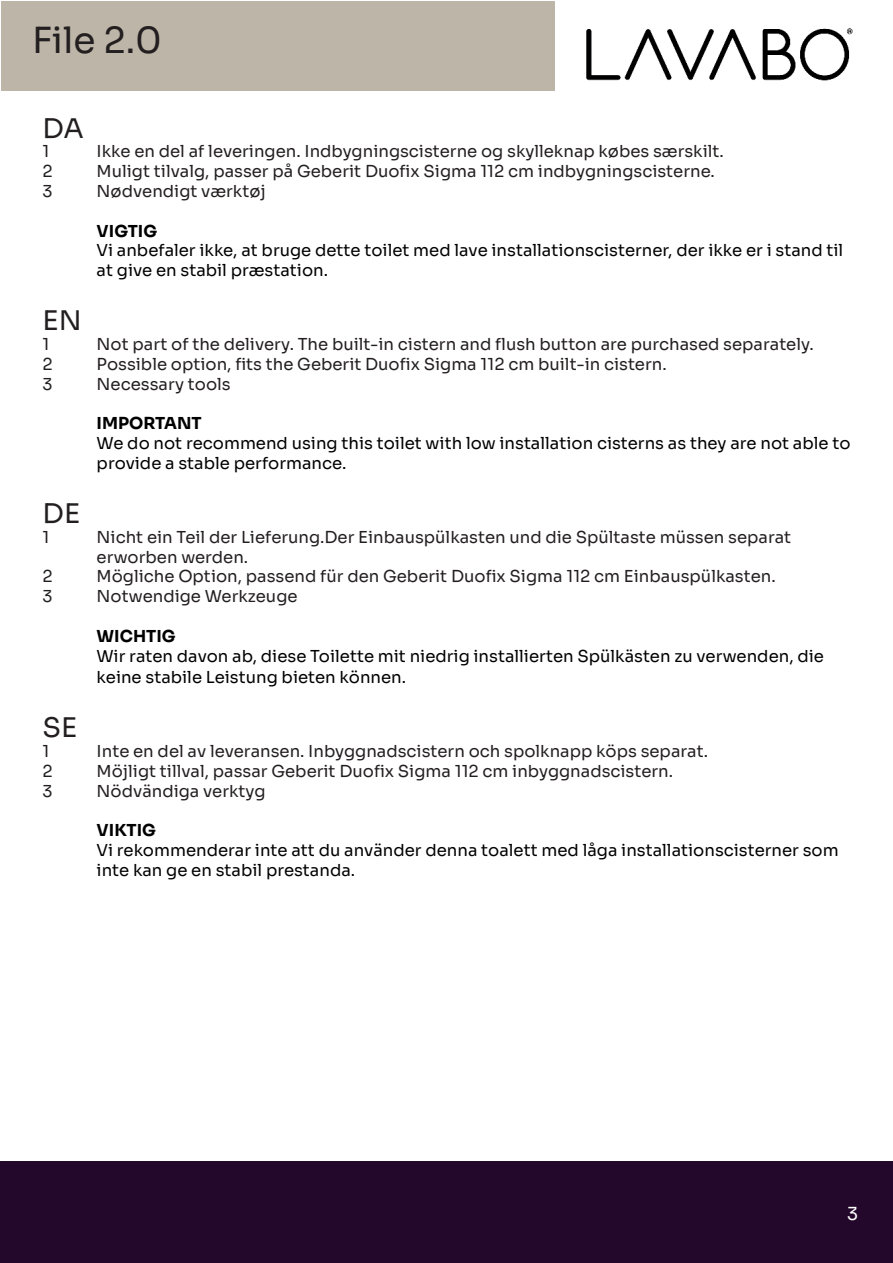
<style>
.page{position:relative;width:893px;height:1263px;background:#fff}
.page>*{position:absolute;margin:0;border:0;box-sizing:border-box;transform-origin:0 0}
.t1{font:36px "Sora";color:#231f20}
.t2{font:27px "Sora";color:#231f20}
.t3{font:18px "Sora";color:#fff}
.t4{font:16.5px/19.8px "Sora";color:#231f20}
.t5{font:16.5px/19.8px "Sora";color:#000001}
.t6{font:700 16.5px "Sora";color:#000001}
</style>
<div class="page">
<div style="left:2px;top:2px;width:553px;height:89px;background:#bdb5a7"></div>
<img style="left:586px;top:28px;width:267px;height:53px">
<div style="left:0;top:1162px;width:893px;height:101px;background:#24082b"></div>
<h1 class="t1" style="left:32px;top:23px;width:131px">File 2.0</h1>
<h2 class="t2" style="left:43px;top:115px;width:43px">DA</h2>
<p class="t4" style="left:43px;top:143px;width:8px">1</p>
<p class="t4" style="left:97px;top:143px;width:629px">Ikke en del af leveringen. Indbygningscisterne og skylleknap k¯bes sÊrskilt.</p>
<p class="t4" style="left:43px;top:160px;width:12px">2</p>
<p class="t4" style="left:97px;top:160px;width:620px">Muligt tilvalg, passer på Geberit Duofix Sigma 112 cm indbygningscisterne.</p>
<p class="t4" style="left:43px;top:182px;width:12px">3</p>
<p class="t4" style="left:97px;top:182px;width:171px">N¯dvendigt vÊrkt¯j</p>
<p class="t6" style="left:97px;top:224px;width:62px">VIGTIG</p>
<p class="t5" style="left:97px;top:242px;width:748px">Vi anbefaler ikke, at bruge dette toilet med lave installationscisterner, der ikke er i stand til at give en stabil prÊstation.</p>
<h2 class="t2" style="left:43px;top:308px;width:41px">EN</h2>
<p class="t4" style="left:43px;top:333px;width:8px">1</p>
<p class="t4" style="left:97px;top:333px;width:719px">Not part of the delivery. The built-in cistern and flush button are purchased separately.</p>
<p class="t4" style="left:43px;top:353px;width:12px">2</p>
<p class="t4" style="left:97px;top:353px;width:572px">Possible option, fits the Geberit Duofix Sigma 112 cm built-in cistern.</p>
<p class="t4" style="left:43px;top:375px;width:12px">3</p>
<p class="t4" style="left:97px;top:375px;width:136px">Necessary tools</p>
<p class="t6" style="left:97px;top:417px;width:107px">IMPORTANT</p>
<p class="t5" style="left:97px;top:434px;width:755px">We do not recommend using this toilet with low installation cisterns as they are not able to provide a stable performance.</p>
<h2 class="t2" style="left:43px;top:501px;width:39px">DE</h2>
<p class="t4" style="left:43px;top:528px;width:8px">1</p>
<p class="t4" style="left:97px;top:528px;width:696px">Nicht ein Teil der Lieferung.Der Einbausp¸lkasten und die Sp¸ltaste m¸ssen separat erworben werden.</p>
<p class="t4" style="left:43px;top:565px;width:12px">2</p>
<p class="t4" style="left:97px;top:565px;width:681px">Mögliche Option, passend für den Geberit Duofix Sigma 112 cm Einbauspülkasten.</p>
<p class="t4" style="left:43px;top:587px;width:12px">3</p>
<p class="t4" style="left:97px;top:587px;width:202px">Notwendige Werkzeuge</p>
<p class="t6" style="left:97px;top:629px;width:80px">WICHTIG</p>
<p class="t5" style="left:97px;top:646px;width:729px;line-height:21.6px">Wir raten davon ab, diese Toilette mit niedrig installierten Sp¸lk‰sten zu verwenden, die keine stabile Leistung bieten kˆnnen.</p>
<h2 class="t2" style="left:43px;top:715px;width:36px">SE</h2>
<p class="t4" style="left:43px;top:742px;width:8px">1</p>
<p class="t4" style="left:97px;top:742px;width:613px">Inte en del av leveransen. Inbyggnadscistern och spolknapp kˆps separat.</p>
<p class="t4" style="left:43px;top:759px;width:12px">2</p>
<p class="t4" style="left:97px;top:759px;width:578px">Möjligt tillval, passar Geberit Duofix Sigma 112 cm inbyggnadscistern.</p>
<p class="t4" style="left:43px;top:782px;width:12px">3</p>
<p class="t4" style="left:97px;top:782px;width:170px">Nˆdv‰ndiga verktyg</p>
<p class="t6" style="left:97px;top:823px;width:61px">VIKTIG</p>
<p class="t5" style="left:97px;top:841px;width:744px">Vi rekommenderar inte att du anv‰nder denna toalett med lÂga installationscisterner som inte kan ge en stabil prestanda.</p>
<p class="t3" style="left:847px;top:1205px;width:13px">3</p>
</div>
